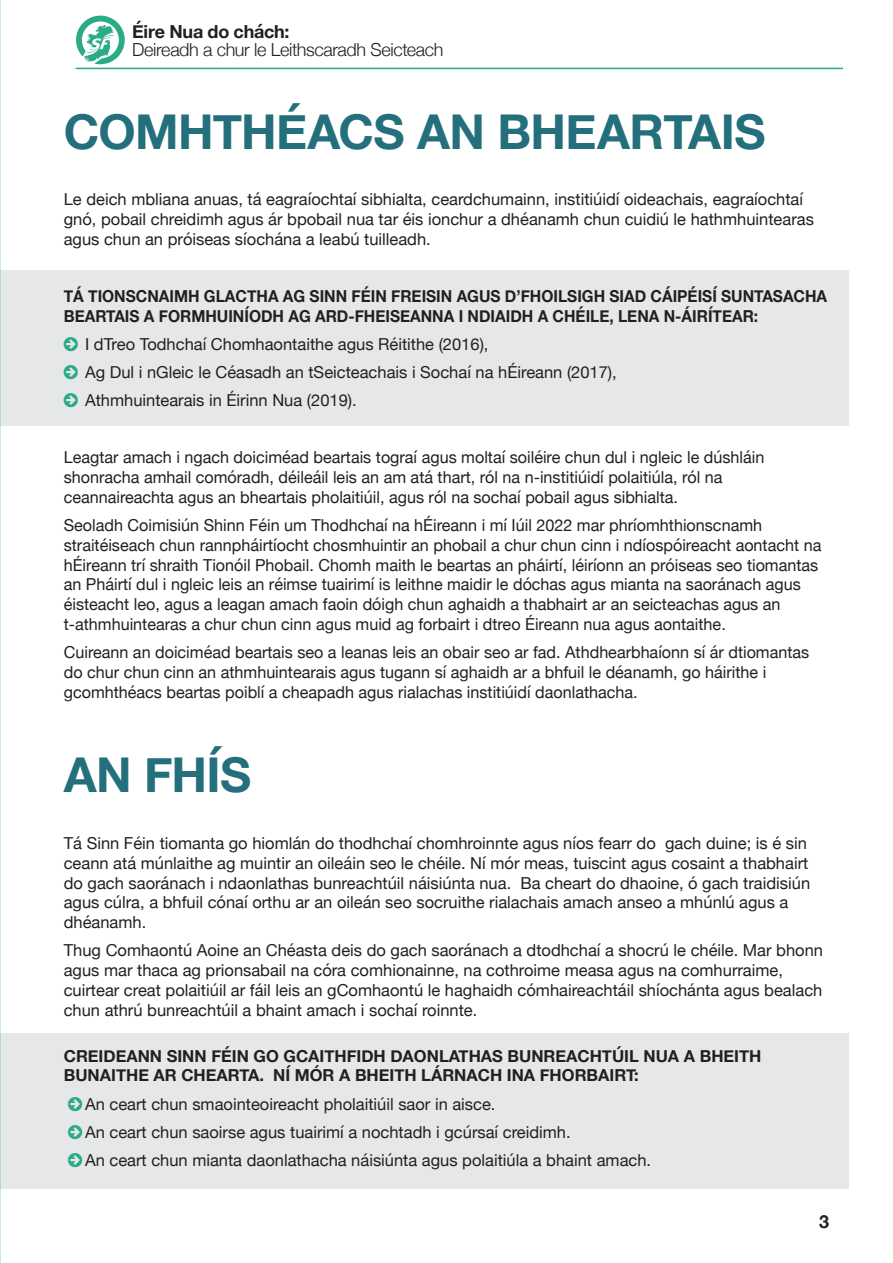
<style>
.page{position:relative;width:893px;height:1263px;background:#fff}
.page>*{position:absolute;margin:0;border:0;box-sizing:border-box;transform-origin:0 0}
.t1{font:700 48px "Helvetica Neue";letter-spacing:-.015em;color:#236f7c}
.t2{font:300 18px "Helvetica Neue";letter-spacing:-.02em;color:#231f20}
.t3{font:700 18px "Helvetica Neue";letter-spacing:-.015em;color:#231f20}
.t4{font:16.5px/19.8px "Helvetica Neue";color:#231f20}
.t5{font:700 16.5px/19.8px "Helvetica Neue";color:#231f20;scale:.94 1}
.t6{font:700 16.5px/19.8px "Helvetica Neue";color:#231f20}
</style>
<div class="page">
<div style="left:0;top:1033px;width:848px;height:155px;background:#e6e7e9"></div>
<div style="left:0;top:270px;width:848px;height:155px;background:#e6e7e9"></div>
<svg style="left:76px;top:16px;width:49px;height:48px"></svg>
<hr style="left:76px;top:68px;width:766px;height:1px;background:#2aaa85">
<p class="t3" style="left:132px;top:18px;width:159px">Éire Nua do chách:</p>
<p class="t2" style="left:132px;top:35px;width:313px">Deireadh a chur le Leithscaradh Seicteach</p>
<h1 class="t1" style="left:64px;top:94px;width:703px">COMHTHÉACS AN BHEARTAIS</h1>
<p class="t4" style="left:64px;top:191px;width:752px">Le deich mbliana anuas, tá eagraíochtaí sibhialta, ceardchumainn, institiúidí oideachais, eagraíochtaí gnó, pobail chreidimh agus ár bpobail nua tar éis ionchur a dhéanamh chun cuidiú le hathmhuintearas agus chun an próiseas síochána a leabú tuilleadh.</p>
<p class="t5" style="left:64px;top:286px;width:814px">TÁ TIONSCNAIMH GLACTHA AG SINN FÉIN FREISIN AGUS D’FHOILSIGH SIAD CÁIPÉISÍ SUNTASACHA<br>BEARTAIS A FORMHUINÍODH AG ARD-FHEISEANNA I NDIAIDH A CHÉILE, LENA N-ÁIRÍTEAR:</p>
<p class="t4" style="left:85px;top:331px;width:533px;line-height:28.3px">I dTreo Todhchaí Chomhaontaithe agus Réitithe (2016),<br>Ag Dul i nGleic le Céasadh an tSeicteachais i Sochaí na hÉireann (2017),<br>Athmhuintearais in Éirinn Nua (2019).</p>
<p class="t4" style="left:64px;top:448px;width:702px">Leagtar amach i ngach doiciméad beartais tograí agus moltaí soiléire chun dul i ngleic le dúshláin shonracha amhail comóradh, déileáil leis an am atá thart, ról na n-institiúidí polaitiúla, ról na ceannaireachta agus an bheartais pholaitiúil, agus ról na sochaí pobail agus sibhialta.</p>
<p class="t4" style="left:64px;top:516px;width:759px">Seoladh Coimisiún Shinn Féin um Thodhchaí na hÉireann i mí Iúil 2022 mar phríomhthionscnamh straitéiseach chun rannpháirtíocht chosmhuintir an phobail a chur chun cinn i ndíospóireacht aontacht na hÉireann trí shraith Tionóil Phobail. Chomh maith le beartas an pháirtí, léiríonn an próiseas seo tiomantas an Pháirtí dul i ngleic leis an réimse tuairimí is leithne maidir le dóchas agus mianta na saoránach agus éisteacht leo, agus a leagan amach faoin dóigh chun aghaidh a thabhairt ar an seicteachas agus an t-athmhuintearas a chur chun cinn agus muid ag forbairt i dtreo Éireann nua agus aontaithe.</p>
<p class="t4" style="left:64px;top:643px;width:747px">Cuireann an doiciméad beartais seo a leanas leis an obair seo ar fad. Athdhearbhaíonn sí ár dtiomantas do chur chun cinn an athmhuintearais agus tugann sí aghaidh ar a bhfuil le déanamh, go háirithe i gcomhthéacs beartas poiblí a cheapadh agus rialachas institiúidí daonlathacha.</p>
<h1 class="t1" style="left:64px;top:737px;width:189px">AN FHÍS</h1>
<p class="t4" style="left:64px;top:834px;width:748px">Tá Sinn Féin tiomanta go hiomlán do thodhchaí chomhroinnte agus níos fearr do gach duine; is é sin ceann atá múnlaithe ag muintir an oileáin seo le chéile. Ní mór meas, tuiscint agus cosaint a thabhairt do gach saoránach i ndaonlathas bunreachtúil náisiúnta nua. Ba cheart do dhaoine, ó gach traidisiún agus cúlra, a bhfuil cónaí orthu ar an oileán seo socruithe rialachais amach anseo a mhúnlú agus a dhéanamh.</p>
<p class="t4" style="left:64px;top:941px;width:761px">Thug Comhaontú Aoine an Chéasta deis do gach saoránach a dtodhchaí a shocrú le chéile. Mar bhonn agus mar thaca ag prionsabail na córa comhionainne, na cothroime measa agus na comhurraime, cuirtear creat polaitiúil ar fáil leis an gComhaontú le haghaidh cómhaireachtáil shíochánta agus bealach chun athrú bunreachtúil a bhaint amach i sochaí roinnte.</p>
<p class="t6" style="left:64px;top:1046px;width:699px">CREIDEANN SINN FÉIN GO GCAITHFIDH DAONLATHAS BUNREACHTÚIL NUA A BHEITH<br>BUNAITHE AR CHEARTA. NÍ MÓR A BHEITH LÁRNACH INA FHORBAIRT:</p>
<p class="t4" style="left:85px;top:1091px;width:568px;line-height:28.3px">An ceart chun smaointeoireacht pholaitiúil saor in aisce.<br>An ceart chun saoirse agus tuairimí a nochtadh i gcúrsaí creidimh.<br>An ceart chun mianta daonlathacha náisiúnta agus polaitiúla a bhaint amach.</p>
<p class="t3" style="left:819px;top:1207px;width:12px">3</p>
</div>
